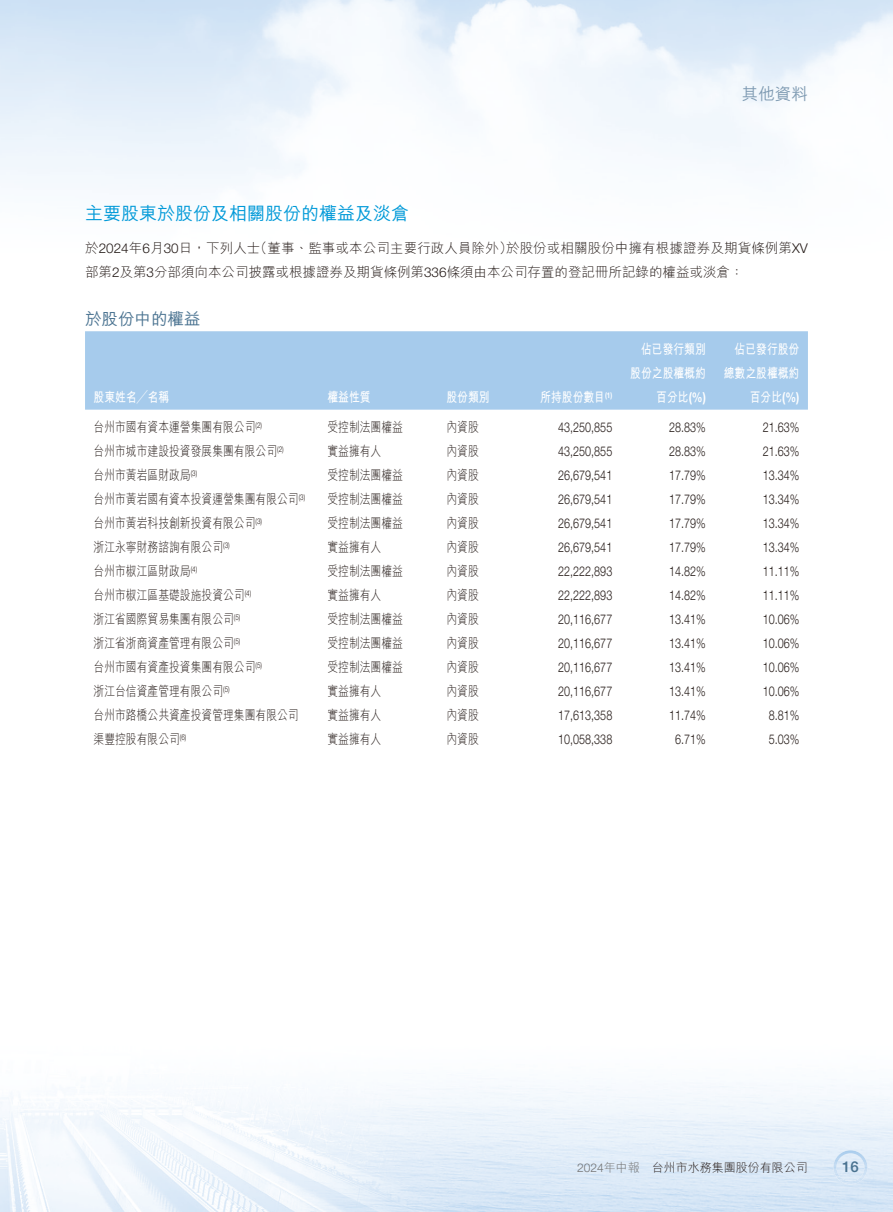
<style>
.page{position:relative;width:893px;height:1212px;background:#fff}
.page>*{position:absolute;margin:0;border:0;box-sizing:border-box;transform-origin:0 0}
.t1{font:18px "M Hei HK Medium E Ten B5 H";color:#0099d8}
.t2{font:16.5px "M Hei HK Medium E Ten B5 H";color:#497290}
.t3{font:16.5px "M Hei HK Medium E Ten B5 H";color:#7e9ab2}
.t4{font:500 15px "Helvetica Neue LT Std";color:#497290}
.t5{font:13.5px "M Hei HK Light E Ten B5 H";color:#231916;scale:.8 1}
.t6{font:300 13.5px "Helvetica Neue LT Std";color:#231916;scale:.8 1}
.t7{font:13.5px/24px "M Hei HK Light E Ten B5 H";color:#231916}
.t8{font:13.5px/24px "M Hei HK Bold E Ten B5 H";color:#fff;text-align:right;scale:.8 1}
.t9{font:12px "M Hei HK Light E Ten B5 H";color:#231916}
.s1{font-family:"Helvetica Neue LT Std";font-weight:300}
.s2{font-family:"Helvetica Neue LT Std";font-weight:700}
.s3{font-family:"Helvetica Neue LT Std";font-weight:300;color:#717171}
.s4{color:#717171}
</style>
<div class="page">
<img style="left:0;top:0;width:893px;height:1212px">
<img style="left:833px;top:1150px;width:34px;height:34px">
<div style="left:85px;top:331px;width:723px;height:79px;background:#a6cbec"></div>
<p class="t3" style="left:742px;top:87px;width:67px">其他資料</p>
<h1 class="t1" style="left:85px;top:207px;width:326px">主要股東於股份及相關股份的權益及淡倉</h1>
<p class="t7" style="left:85px;top:238px;width:724px">於<span class="s1">2024</span>年<span class="s1">6</span>月<span class="s1">30</span>日，下列人士（董事、監事或本公司主要行政人員除外）於股份或相關股份中擁有根據證券及期貨條例第<span class="s1">XV</span>部第<span class="s1">2</span>及第<span class="s1">3</span>分部須向本公司披露或根據證券及期貨條例第<span class="s1">336</span>條須由本公司存置的登記冊所記錄的權益或淡倉：</p>
<p class="t2" style="left:85px;top:312px;width:117px">於股份中的權益</p>
<p class="t8" style="left:94px;top:386px;width:96px">股東姓名╱名稱</p>
<p class="t8" style="left:327px;top:386px;width:55px">權益性質</p>
<p class="t8" style="left:446px;top:386px;width:56px">股份類別</p>
<p class="t8" style="left:540px;top:386px;width:92px">所持股份數目<sup>(1)</sup></p>
<p class="t8" style="left:630px;top:338px;width:96px">佔已發行類別股份之股權概約百分比<span class="s2">(%)</span></p>
<p class="t8" style="left:724px;top:338px;width:96px">佔已發行股份總數之股權概約百分比<span class="s2">(%)</span></p>
<p class="t5" style="left:94px;top:422px;width:212px">台州市國有資本運營集團有限公司<sup>(2)</sup></p>
<p class="t5" style="left:327px;top:422px;width:96px">受控制法團權益</p>
<p class="t5" style="left:446px;top:422px;width:42px">內資股</p>
<p class="t6" style="left:558px;top:422px;width:69px">43,250,855</p>
<p class="t6" style="left:669px;top:422px;width:47px">28.83%</p>
<p class="t6" style="left:763px;top:422px;width:47px">21.63%</p>
<p class="t5" style="left:94px;top:446px;width:239px">台州市城市建設投資發展集團有限公司<sup>(2)</sup></p>
<p class="t5" style="left:327px;top:446px;width:69px">實益擁有人</p>
<p class="t5" style="left:446px;top:446px;width:42px">內資股</p>
<p class="t6" style="left:558px;top:446px;width:69px">43,250,855</p>
<p class="t6" style="left:669px;top:446px;width:47px">28.83%</p>
<p class="t6" style="left:763px;top:446px;width:47px">21.63%</p>
<p class="t5" style="left:94px;top:470px;width:131px">台州市黃岩區財政局<sup>(3)</sup></p>
<p class="t5" style="left:327px;top:470px;width:96px">受控制法團權益</p>
<p class="t5" style="left:446px;top:470px;width:42px">內資股</p>
<p class="t6" style="left:558px;top:470px;width:69px">26,679,541</p>
<p class="t6" style="left:669px;top:470px;width:47px">17.79%</p>
<p class="t6" style="left:763px;top:470px;width:47px">13.34%</p>
<p class="t5" style="left:94px;top:494px;width:266px">台州市黃岩國有資本投資運營集團有限公司<sup>(3)</sup></p>
<p class="t5" style="left:327px;top:494px;width:96px">受控制法團權益</p>
<p class="t5" style="left:446px;top:494px;width:42px">內資股</p>
<p class="t6" style="left:558px;top:494px;width:69px">26,679,541</p>
<p class="t6" style="left:669px;top:494px;width:47px">17.79%</p>
<p class="t6" style="left:763px;top:494px;width:47px">13.34%</p>
<p class="t5" style="left:94px;top:518px;width:212px">台州市黃岩科技創新投資有限公司<sup>(3)</sup></p>
<p class="t5" style="left:327px;top:518px;width:96px">受控制法團權益</p>
<p class="t5" style="left:446px;top:518px;width:42px">內資股</p>
<p class="t6" style="left:558px;top:518px;width:69px">26,679,541</p>
<p class="t6" style="left:669px;top:518px;width:47px">17.79%</p>
<p class="t6" style="left:763px;top:518px;width:47px">13.34%</p>
<p class="t5" style="left:94px;top:542px;width:172px">浙江永寧財務諮詢有限公司<sup>(3)</sup></p>
<p class="t5" style="left:327px;top:542px;width:69px">實益擁有人</p>
<p class="t5" style="left:446px;top:542px;width:42px">內資股</p>
<p class="t6" style="left:558px;top:542px;width:69px">26,679,541</p>
<p class="t6" style="left:669px;top:542px;width:47px">17.79%</p>
<p class="t6" style="left:763px;top:542px;width:47px">13.34%</p>
<p class="t5" style="left:94px;top:566px;width:131px">台州市椒江區財政局<sup>(4)</sup></p>
<p class="t5" style="left:327px;top:566px;width:96px">受控制法團權益</p>
<p class="t5" style="left:446px;top:566px;width:42px">內資股</p>
<p class="t6" style="left:558px;top:566px;width:69px">22,222,893</p>
<p class="t6" style="left:669px;top:566px;width:47px">14.82%</p>
<p class="t6" style="left:763px;top:566px;width:47px">11.11%</p>
<p class="t5" style="left:94px;top:590px;width:199px">台州市椒江區基礎設施投資公司<sup>(4)</sup></p>
<p class="t5" style="left:327px;top:590px;width:69px">實益擁有人</p>
<p class="t5" style="left:446px;top:590px;width:42px">內資股</p>
<p class="t6" style="left:558px;top:590px;width:69px">22,222,893</p>
<p class="t6" style="left:669px;top:590px;width:47px">14.82%</p>
<p class="t6" style="left:763px;top:590px;width:47px">11.11%</p>
<p class="t5" style="left:94px;top:614px;width:185px">浙江省國際貿易集團有限公司<sup>(5)</sup></p>
<p class="t5" style="left:327px;top:614px;width:96px">受控制法團權益</p>
<p class="t5" style="left:446px;top:614px;width:42px">內資股</p>
<p class="t6" style="left:558px;top:614px;width:69px">20,116,677</p>
<p class="t6" style="left:669px;top:614px;width:47px">13.41%</p>
<p class="t6" style="left:763px;top:614px;width:47px">10.06%</p>
<p class="t5" style="left:94px;top:638px;width:185px">浙江省浙商資產管理有限公司<sup>(5)</sup></p>
<p class="t5" style="left:327px;top:638px;width:96px">受控制法團權益</p>
<p class="t5" style="left:446px;top:638px;width:42px">內資股</p>
<p class="t6" style="left:558px;top:638px;width:69px">20,116,677</p>
<p class="t6" style="left:669px;top:638px;width:47px">13.41%</p>
<p class="t6" style="left:763px;top:638px;width:47px">10.06%</p>
<p class="t5" style="left:94px;top:662px;width:212px">台州市國有資產投資集團有限公司<sup>(5)</sup></p>
<p class="t5" style="left:327px;top:662px;width:96px">受控制法團權益</p>
<p class="t5" style="left:446px;top:662px;width:42px">內資股</p>
<p class="t6" style="left:558px;top:662px;width:69px">20,116,677</p>
<p class="t6" style="left:669px;top:662px;width:47px">13.41%</p>
<p class="t6" style="left:763px;top:662px;width:47px">10.06%</p>
<p class="t5" style="left:94px;top:686px;width:172px">浙江台信資產管理有限公司<sup>(5)</sup></p>
<p class="t5" style="left:327px;top:686px;width:69px">實益擁有人</p>
<p class="t5" style="left:446px;top:686px;width:42px">內資股</p>
<p class="t6" style="left:558px;top:686px;width:69px">20,116,677</p>
<p class="t6" style="left:669px;top:686px;width:47px">13.41%</p>
<p class="t6" style="left:763px;top:686px;width:47px">10.06%</p>
<p class="t5" style="left:94px;top:710px;width:258px">台州市路橋公共資產投資管理集團有限公司</p>
<p class="t5" style="left:327px;top:710px;width:69px">實益擁有人</p>
<p class="t5" style="left:446px;top:710px;width:42px">內資股</p>
<p class="t6" style="left:558px;top:710px;width:69px">17,613,358</p>
<p class="t6" style="left:669px;top:710px;width:47px">11.74%</p>
<p class="t6" style="left:769px;top:710px;width:40px">8.81%</p>
<p class="t5" style="left:94px;top:734px;width:118px">渠豐控股有限公司<sup>(6)</sup></p>
<p class="t5" style="left:327px;top:734px;width:69px">實益擁有人</p>
<p class="t5" style="left:446px;top:734px;width:42px">內資股</p>
<p class="t6" style="left:558px;top:734px;width:69px">10,058,338</p>
<p class="t6" style="left:675px;top:734px;width:40px">6.71%</p>
<p class="t6" style="left:769px;top:734px;width:40px">5.03%</p>
<p class="t9" style="left:577px;top:1163px;width:232px"><span class="s3">2024</span><span class="s4">年中報</span> 台州市水務集團股份有限公司</p>
<p class="t4" style="left:842px;top:1161px;width:18px">16</p>
</div>
